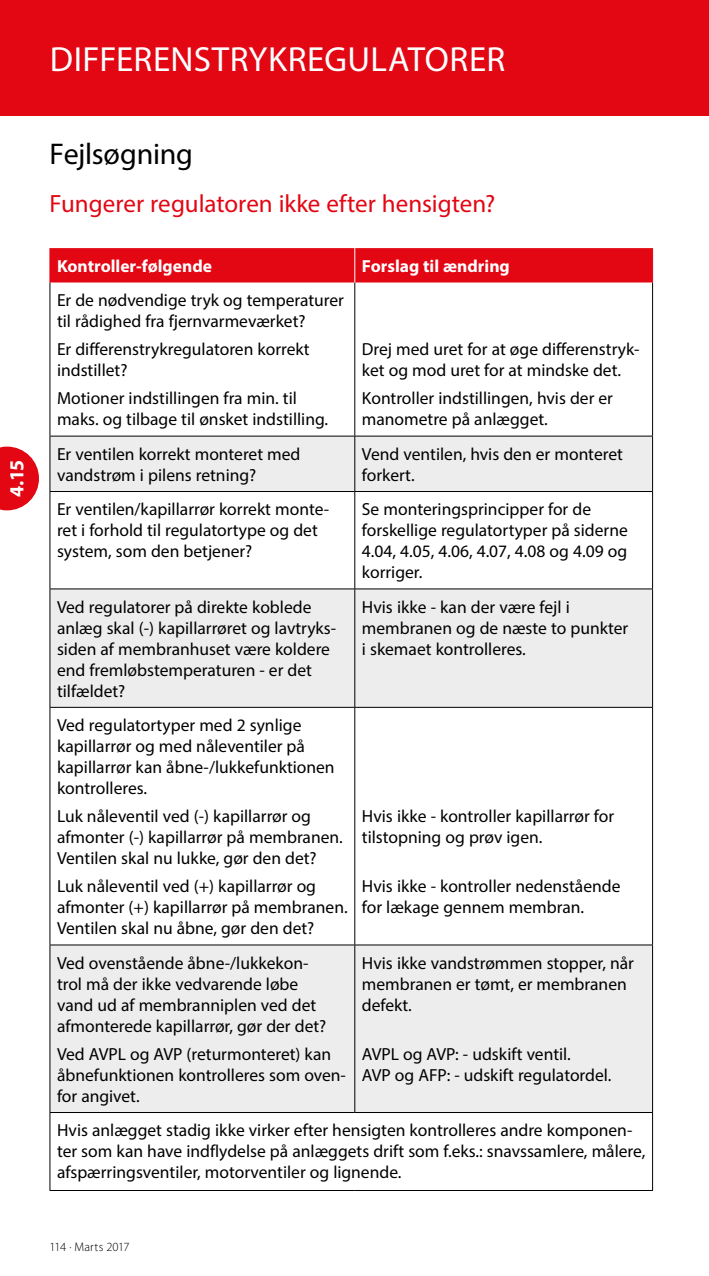
<style>
.page{position:relative;width:709px;height:1276px;background:#fff}
.page>*{position:absolute;margin:0;border:0;box-sizing:border-box;transform-origin:0 0}
.t1{font:35px "Myriad Pro";letter-spacing:.01em;color:#fff}
.t2{font:30px "Myriad Pro";letter-spacing:-.01em;color:#000}
.t3{font:25px "Myriad Pro";color:#e30613}
.t4{font:700 20px "Myriad Pro";color:#fff}
.t5{font:17.5px/21px "Myriad Pro";color:#000}
.t6{font:700 17.5px "Myriad Pro";color:#fff}
.t7{font:300 12.5px "Myriad Pro";color:#000}
</style>
<div class="page">
<svg style="left:0;top:446px;width:39px;height:64px"></svg>
<div style="left:50px;top:248px;width:602px;height:34px;background:#e30613"></div>
<svg style="left:50px;top:437px;width:602px;height:675px;fill:#ededed"></svg>
<hr style="left:49px;top:282px;width:1px;height:154px;background:#000">
<hr style="left:354px;top:282px;width:1px;height:154px;background:#000">
<hr style="left:652px;top:282px;width:1px;height:154px;background:#000">
<hr style="left:50px;top:436px;width:305px;height:1px;background:#000">
<hr style="left:49px;top:436px;width:1px;height:55px;background:#000">
<hr style="left:355px;top:436px;width:298px;height:1px;background:#000">
<hr style="left:354px;top:436px;width:1px;height:55px;background:#000">
<hr style="left:652px;top:436px;width:1px;height:55px;background:#000">
<hr style="left:50px;top:491px;width:305px;height:1px;background:#000">
<hr style="left:49px;top:492px;width:1px;height:96px;background:#000">
<hr style="left:355px;top:491px;width:298px;height:1px;background:#000">
<hr style="left:354px;top:492px;width:1px;height:96px;background:#000">
<hr style="left:652px;top:492px;width:1px;height:96px;background:#000">
<hr style="left:50px;top:588px;width:305px;height:1px;background:#000">
<hr style="left:49px;top:589px;width:1px;height:118px;background:#000">
<hr style="left:355px;top:588px;width:298px;height:1px;background:#000">
<hr style="left:354px;top:589px;width:1px;height:118px;background:#000">
<hr style="left:652px;top:589px;width:1px;height:118px;background:#000">
<hr style="left:50px;top:707px;width:305px;height:1px;background:#000">
<hr style="left:49px;top:707px;width:1px;height:237px;background:#000">
<hr style="left:355px;top:707px;width:298px;height:1px;background:#000">
<hr style="left:354px;top:707px;width:1px;height:237px;background:#000">
<hr style="left:652px;top:707px;width:1px;height:237px;background:#000">
<hr style="left:50px;top:944px;width:305px;height:1px;background:#000">
<hr style="left:49px;top:945px;width:1px;height:167px;background:#000">
<hr style="left:355px;top:944px;width:298px;height:1px;background:#000">
<hr style="left:354px;top:945px;width:1px;height:167px;background:#000">
<hr style="left:652px;top:945px;width:1px;height:167px;background:#000">
<hr style="left:50px;top:1112px;width:305px;height:1px;background:#000">
<hr style="left:49px;top:1112px;width:1px;height:78px;background:#000">
<hr style="left:355px;top:1112px;width:298px;height:1px;background:#000">
<hr style="left:652px;top:1112px;width:1px;height:78px;background:#000">
<hr style="left:50px;top:1190px;width:305px;height:1px;background:#000">
<hr style="left:355px;top:1190px;width:298px;height:1px;background:#000">
<hr style="left:354px;top:248px;width:1px;height:34px;background:#fff">
<hr style="left:49px;top:248px;width:1px;height:34px;background:#e30613">
<hr style="left:652px;top:248px;width:1px;height:34px;background:#e30613">
<div style="left:0;top:0;width:709px;height:116px;background:#e30613"></div>
<h1 class="t1" style="left:50px;top:38px;width:457px">DIFFERENSTRYKREGULATORER</h1>
<p class="t4" style="left:4px;top:497px;width:39px;rotate:-90deg">4.15</p>
<h2 class="t2" style="left:50px;top:136px;width:145px">Fejlsøgning</h2>
<h3 class="t3" style="left:50px;top:188px;width:447px">Fungerer regulatoren ikke efter hensigten?</h3>
<p class="t6" style="left:57px;top:254px;width:156px">Kontroller‑følgende</p>
<p class="t6" style="left:362px;top:254px;width:149px">Forslag til ændring</p>
<p class="t5" style="left:57px;top:290px;width:288px">Er de nødvendige tryk og temperaturer til rådighed fra fjernvarmeværket?</p>
<p class="t5" style="left:57px;top:339px;width:254px">Er differenstrykregulatoren korrekt indstillet?</p>
<p class="t5" style="left:57px;top:388px;width:273px">Motioner indstillingen fra min. til maks. og tilbage til ønsket indstilling.</p>
<p class="t5" style="left:362px;top:339px;width:279px">Drej med uret for at øge differenstryk&shy;ket og mod uret for at mindske det.</p>
<p class="t5" style="left:362px;top:388px;width:252px">Kontroller indstillingen, hvis der er manometre på anlægget.</p>
<p class="t5" style="left:57px;top:443px;width:245px">Er ventilen korrekt monteret med vandstrøm i pilens retning?</p>
<p class="t5" style="left:362px;top:443px;width:262px">Vend ventilen, hvis den er monteret forkert.</p>
<p class="t5" style="left:57px;top:498px;width:274px">Er ventilen/kapillarrør korrekt monte&shy;ret i forhold til regulatortype og det system, som den betjener?</p>
<p class="t5" style="left:362px;top:498px;width:267px">Se monteringsprincipper for de forskellige regulatortyper på siderne<br>4.04, 4.05, 4.06, 4.07, 4.08 og 4.09 og korriger.</p>
<p class="t5" style="left:57px;top:596px;width:280px">Ved regulatorer på direkte koblede anlæg skal (-) kapillarrøret og lavtryks&shy;siden af membranhuset være koldere end fremløbstemperaturen - er det tilfældet?</p>
<p class="t5" style="left:362px;top:596px;width:268px">Hvis ikke - kan der være fejl i membranen og de næste to punkter i skemaet kontrolleres.</p>
<p class="t5" style="left:57px;top:714px;width:279px">Ved regulatortyper med 2 synlige kapillarrør og med nåleventiler på kapillarrør kan åbne-/lukkefunktionen kontrolleres.</p>
<p class="t5" style="left:57px;top:805px;width:287px">Luk nåleventil ved (-) kapillarrør og afmonter (-) kapillarrør på membranen.<br>Ventilen skal nu lukke, gør den det?</p>
<p class="t5" style="left:57px;top:875px;width:292px">Luk nåleventil ved (+) kapillarrør og afmonter (+) kapillarrør på membranen.<br>Ventilen skal nu åbne, gør den det?</p>
<p class="t5" style="left:362px;top:805px;width:254px">Hvis ikke - kontroller kapillarrør for tilstopning og prøv igen.</p>
<p class="t5" style="left:362px;top:875px;width:260px">Hvis ikke - kontroller nedenstående for lækage gennem membran.</p>
<p class="t5" style="left:57px;top:952px;width:271px">Ved ovenstående åbne-/lukkekon&shy;trol må der ikke vedvarende løbe vand ud af membranniplen ved det afmonterede kapillarrør, gør der det?</p>
<p class="t5" style="left:57px;top:1043px;width:290px">Ved AVPL og AVP (returmonteret) kan åbnefunktionen kontrolleres som oven&shy;for angivet.</p>
<p class="t5" style="left:362px;top:952px;width:273px">Hvis ikke vandstrømmen stopper, når membranen er tømt, er membranen defekt.</p>
<p class="t5" style="left:362px;top:1043px;width:251px">AVPL og AVP: - udskift ventil.<br>AVP og AFP: - udskift regulatordel.</p>
<p class="t5" style="left:57px;top:1119px;width:590px">Hvis anlægget stadig ikke virker efter hensigten kontrolleres andre komponen&shy;ter som kan have indflydelse på anlæggets drift som f.eks.: snavssamlere, målere, afspærringsventiler, motorventiler og lignende.</p>
<p class="t7" style="left:50px;top:1239px;width:82px">114 · Marts 2017</p>
</div>
